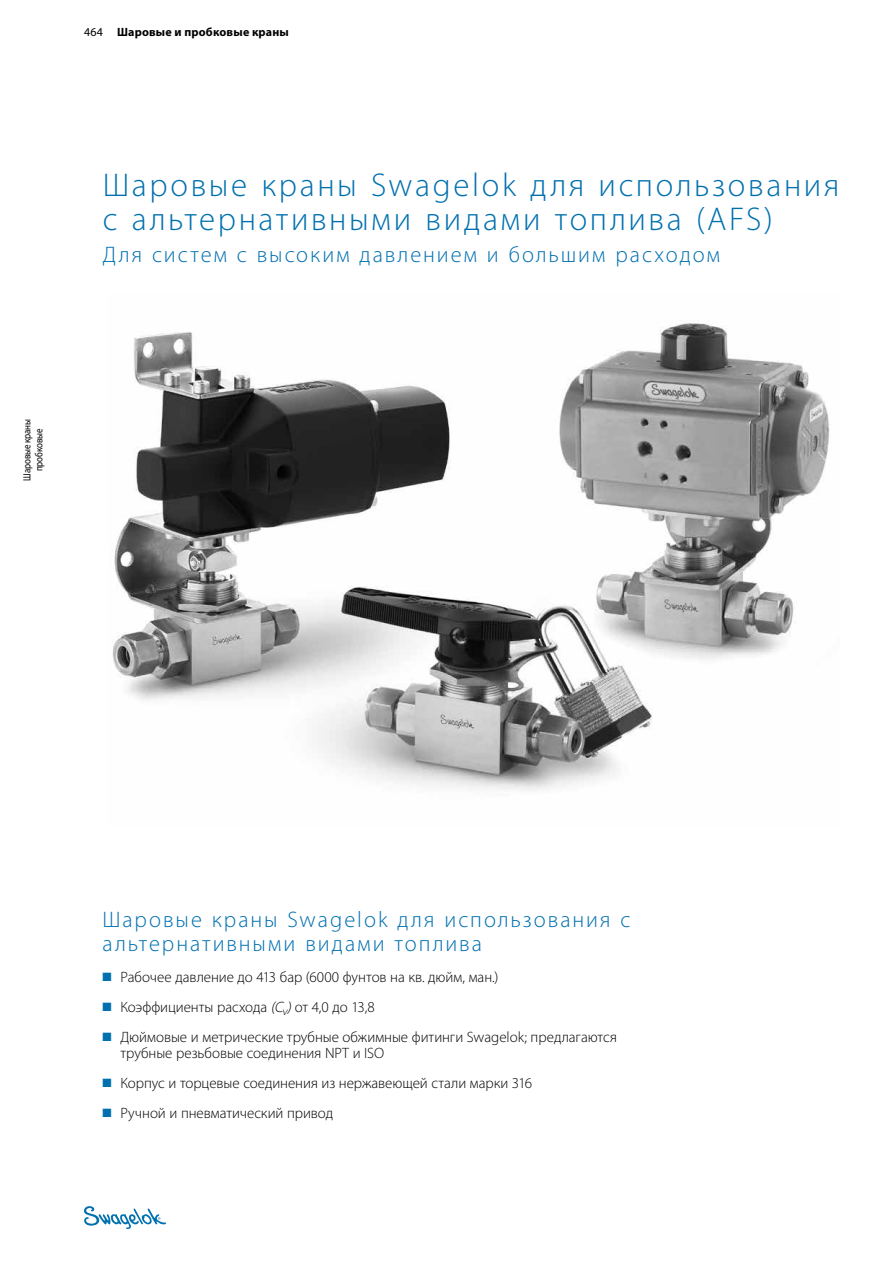
<style>
.page{position:relative;width:893px;height:1263px;background:#fff}
.page>*{position:absolute;margin:0;border:0;box-sizing:border-box;transform-origin:0 0}
.t1{font:300 33px/34.5px "Myriad Pro";letter-spacing:.08em;color:#0070af}
.t2{font:300 22.5px/24px "Myriad Pro";letter-spacing:.09em;color:#0070af}
.t3{font:300 15px/16.5px "Myriad Pro";letter-spacing:-.005em;color:#000}
.t4{font:700 12px "Myriad Pro";letter-spacing:.015em;color:#000}
.t5{font:10.5px/12px "Myriad Pro";letter-spacing:-.015em;color:#000;text-align:center;scale:.85 1}
.s1{font-weight:400}
.s2{color:#0070af}
.s3{font-style:italic}
</style>
<div class="page">
<svg style="left:84px;top:1206px;width:82px;height:23px"></svg>
<img style="left:112px;top:323px;width:718px;height:467px">
<p class="t4" style="left:84px;top:24px;width:206px"><span class="s1">464</span> Шаровые и пробковые краны</p>
<h1 class="t1" style="left:103px;top:167px;width:738px">Шаровые краны Swagelok для использования с альтернативными видами топлива (AFS)</h1>
<h2 class="t2" style="left:103px;top:242px;width:619px">Для систем с высоким давлением и большим расходом</h2>
<p class="t5" style="left:21px;top:481px;width:74px;rotate:-90deg">Шаровые краны пробковые</p>
<h2 class="t2" style="left:103px;top:908px;width:530px">Шаровые краны Swagelok для использования с альтернативными видами топлива</h2>
<p class="t3" style="left:103px;top:968px;width:397px"><span class="s2">■</span> Рабочее давление до 413 бар (6000 фунтов на кв. дюйм, ман.)</p>
<p class="t3" style="left:103px;top:998px;width:274px"><span class="s2">■</span> Коэффициенты расхода <span class="s3">(C</span><sub>v</sub><span class="s3">)</span>от 4,0 до 13,8</p>
<p class="t3" style="left:121px;top:1028px;width:498px;text-indent:-18px"><span class="s2">■</span> Дюймовые и метрические трубные обжимные фитинги Swagelok; предлагаются трубные резьбовые соединения NPT и ISO</p>
<p class="t3" style="left:103px;top:1074px;width:431px"><span class="s2">■</span> Корпус и торцевые соединения из нержавеющей стали марки 316</p>
<p class="t3" style="left:103px;top:1104px;width:232px"><span class="s2">■</span> Ручной и пневматический привод</p>
</div>
